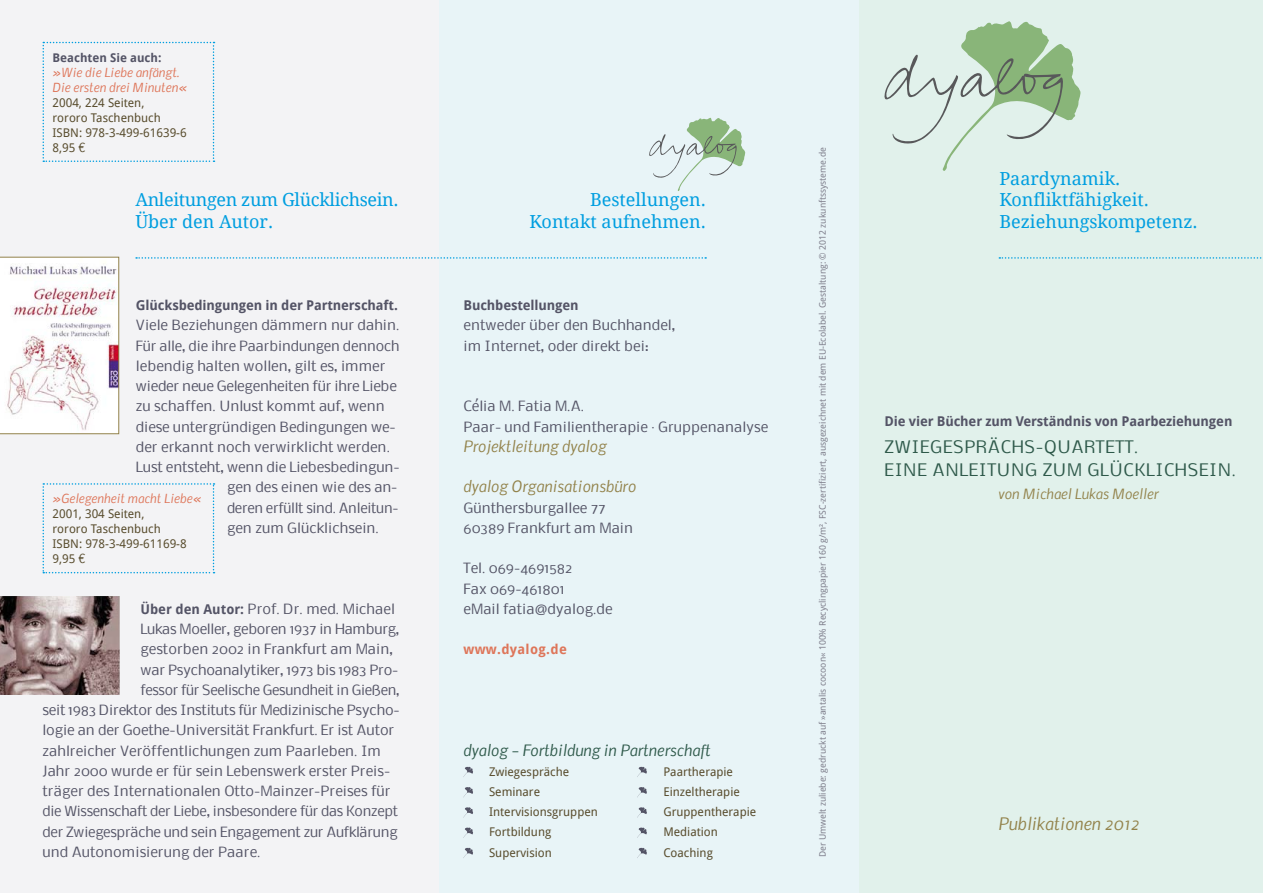
<style>
.page{position:relative;width:1263px;height:893px;background:#fff}
.page>*{position:absolute;margin:0;border:0;box-sizing:border-box;transform-origin:0 0}
.t1{font:18px/21.6px "Droid Serif";color:#009ee0}
.t2{font:18px/21.6px "Droid Serif";letter-spacing:-.02em;color:#009ee0}
.t3{font:16.5px/23.2px "Nobile";letter-spacing:.04em;color:#2e594a}
.t4{font:italic 16.5px "Nobile";color:#92824a}
.t5{font:italic 15px "Nobile";color:#92824a}
.t6{font:italic 15px "Nobile";color:#2e594a}
.t7{font:13.5px/20.2px "Nobile";color:#545466}
.t8{font:13.5px "Nobile";letter-spacing:-.02em;color:#545466}
.t9{font:700 13.5px "Droid Sans";letter-spacing:-.01em;color:#545466}
.t10{font:italic 13.5px "Nobile";color:#92824a}
.t11{font:700 13.5px "Droid Sans";letter-spacing:.025em;color:#de7559}
.t12{font:12px/20.2px "Droid Sans";color:#594d2e}
.t13{font:italic 12px/15px "Nobile";color:#de7559}
.t14{font:700 12px "Droid Sans";color:#545466}
.t15{font:9px "Droid Sans";color:#7f7f8c}
.s1{font-family:"Euphemia UCAS"}
.s2{font-family:"Droid Sans";font-weight:700}
</style>
<div class="page">
<div style="left:438px;top:0;width:421px;height:893px;background:#e8f4f7"></div>
<div style="left:0;top:0;width:438px;height:893px;background:#f3f3f5"></div>
<div style="left:859px;top:0;width:404px;height:893px;background:#e1f1eb"></div>
<svg style="left:884px;top:21px;width:197px;height:150px"></svg>
<svg style="left:649px;top:118px;width:96px;height:73px"></svg>
<svg style="left:999px;top:257px;width:263px;height:2px"></svg>
<svg style="left:136px;top:257px;width:570px;height:2px"></svg>
<svg style="left:0;top:257px;width:119px;height:177px"></svg>
<img style="left:0;top:596px;width:119px;height:99px">
<svg style="left:463px;top:767px;width:10px;height:10px"></svg>
<svg style="left:637px;top:767px;width:10px;height:10px"></svg>
<svg style="left:463px;top:787px;width:10px;height:10px"></svg>
<svg style="left:637px;top:787px;width:10px;height:10px"></svg>
<svg style="left:463px;top:807px;width:10px;height:11px"></svg>
<svg style="left:637px;top:807px;width:10px;height:11px"></svg>
<svg style="left:463px;top:827px;width:10px;height:11px"></svg>
<svg style="left:637px;top:827px;width:10px;height:11px"></svg>
<svg style="left:463px;top:848px;width:10px;height:10px"></svg>
<svg style="left:637px;top:848px;width:10px;height:10px"></svg>
<svg style="left:43px;top:483px;width:171px;height:90px"></svg>
<svg style="left:43px;top:42px;width:171px;height:120px"></svg>
<p class="t14" style="left:53px;top:51px;width:111px">Beachten Sie auch:</p>
<p class="t13" style="left:53px;top:64px;width:136px">»Wie die Liebe anfängt.<br>Die ersten drei Minuten«</p>
<p class="t12" style="left:53px;top:95px;width:136px;line-height:15px">2004, 224 Seiten,<br>rororo Taschenbuch<br>ISBN: 978-3-499-61639-6<br>8,95 <span class="s1">€</span></p>
<h1 class="t2" style="left:135px;top:189px;width:265px">Anleitungen zum Glücklichsein.<br>Über den Autor.</h1>
<p class="t9" style="left:136px;top:297px;width:263px">Glücksbedingungen in der Partnerschaft.</p>
<p class="t7" style="left:136px;top:315px;width:265px">Viele Beziehungen dämmern nur dahin.</p>
<p class="t7" style="left:136px;top:335px;width:265px">Für alle, die ihre Paarbindungen dennoch</p>
<p class="t7" style="left:136px;top:355px;width:251px">lebendig halten wollen, gilt es, immer</p>
<p class="t8" style="left:136px;top:375px;width:262px">wieder neue Gelegenheiten für ihre Liebe</p>
<p class="t7" style="left:136px;top:396px;width:250px">zu schaffen. Unlust kommt auf, wenn</p>
<p class="t7" style="left:136px;top:416px;width:261px">diese untergründigen Bedingungen we-</p>
<p class="t7" style="left:136px;top:436px;width:256px">der erkannt noch verwirklicht werden.</p>
<p class="t7" style="left:136px;top:456px;width:265px">Lust entsteht, wenn die Liebesbedingun-</p>
<p class="t7" style="left:227px;top:477px;width:172px">gen des einen wie des an-</p>
<p class="t8" style="left:227px;top:497px;width:173px">deren erfüllt sind. Anleitun-</p>
<p class="t7" style="left:227px;top:517px;width:154px">gen zum Glücklichsein.</p>
<p class="t13" style="left:53px;top:491px;width:151px">»Gelegenheit macht Liebe«</p>
<p class="t12" style="left:53px;top:507px;width:136px;line-height:15px">2001, 304 Seiten,<br>rororo Taschenbuch<br>ISBN: 978-3-499-61169-8<br>9,95 <span class="s1">€</span></p>
<p class="t7" style="left:140px;top:598px;width:256px"><span class="s2">Über den Autor:</span> Prof. Dr. med. Michael</p>
<p class="t8" style="left:140px;top:618px;width:260px">Lukas Moeller, geboren 1937 in Hamburg,</p>
<p class="t7" style="left:140px;top:639px;width:254px">gestorben 2002 in Frankfurt am Main,</p>
<p class="t8" style="left:140px;top:659px;width:259px">war Psychoanalytiker, 1973 bis 1983 Pro-</p>
<p class="t8" style="left:140px;top:679px;width:261px">fessor für Seelische Gesundheit in Gießen,</p>
<p class="t8" style="left:43px;top:699px;width:359px">seit 1983 Direktor des Instituts für Medizinische Psycho-</p>
<p class="t7" style="left:43px;top:720px;width:353px">logie an der Goethe-Universität Frankfurt. Er ist Autor</p>
<p class="t7" style="left:43px;top:740px;width:340px">zahlreicher Veröffentlichungen zum Paarleben. Im</p>
<p class="t7" style="left:43px;top:760px;width:349px">Jahr 2000 wurde er für sein Lebenswerk erster Preis-</p>
<p class="t7" style="left:43px;top:780px;width:350px">träger des Internationalen Otto-Mainzer-Preises für</p>
<p class="t8" style="left:43px;top:801px;width:357px">die Wissenschaft der Liebe, insbesondere für das Konzept</p>
<p class="t8" style="left:43px;top:821px;width:357px">der Zwiegespräche und sein Engagement zur Aufklärung</p>
<p class="t7" style="left:43px;top:841px;width:220px">und Autonomisierung der Paare.</p>
<h1 class="t1" style="left:529px;top:189px;width:178px;text-align:right">Bestellungen.<br>Kontakt aufnehmen.</h1>
<p class="t9" style="left:463px;top:297px;width:117px">Buchbestellungen</p>
<p class="t7" style="left:463px;top:315px;width:213px">entweder über den Buchhandel, im Internet, oder direkt bei:</p>
<p class="t7" style="left:463px;top:396px;width:306px">Célia M. Fatia M.A.<br>Paar- und Familientherapie · Gruppenanalyse</p>
<p class="t5" style="left:463px;top:435px;width:145px">Projektleitung dyalog</p>
<p class="t5" style="left:463px;top:475px;width:174px">dyalog Organisationsbüro</p>
<p class="t7" style="left:463px;top:497px;width:171px">Günthersburgallee 77<br>60389 Frankfurt am Main</p>
<p class="t7" style="left:463px;top:558px;width:151px">Tel. 069-4691582<br>Fax 069-461801<br>eMail fatia@dyalog.de</p>
<p class="t11" style="left:463px;top:642px;width:105px">www.dyalog.de</p>
<p class="t6" style="left:463px;top:738px;width:249px">dyalog – Fortbildung in Partnerschaft</p>
<p class="t12" style="left:663px;top:761px;width:94px">Paartherapie<br>Einzeltherapie<br>Gruppentherapie<br>Mediation<br>Coaching</p>
<p class="t12" style="left:489px;top:761px;width:110px">Zwiegespräche<br>Seminare<br>Intervisionsgruppen<br>Fortbildung<br>Supervision</p>
<p class="t15" style="left:817px;top:857px;width:711px;rotate:-90deg">Der Umwelt zuliebe: gedruckt auf »antalis cocoon« 100% Recyclingpapier 160 g/m², FSC-zertifiziert, ausgezeichnet mit dem EU-Ecolabel. Gestaltung: © 2012 zukunftssysteme.de</p>
<h1 class="t1" style="left:999px;top:168px;width:200px">Paardynamik.<br>Konfliktfähigkeit.<br>Beziehungskompetenz.</h1>
<p class="t9" style="left:884px;top:413px;width:349px">Die vier Bücher zum Verständnis von Paarbeziehungen</p>
<p class="t3" style="left:884px;top:434px;width:353px">ZWIEGESPRÄCHS-QUARTETT.<br>EINE ANLEITUNG ZUM GLÜCKLICHSEIN.</p>
<p class="t10" style="left:998px;top:483px;width:162px">von Michael Lukas Moeller</p>
<p class="t4" style="left:998px;top:811px;width:143px">Publikationen 2012</p>
</div>
